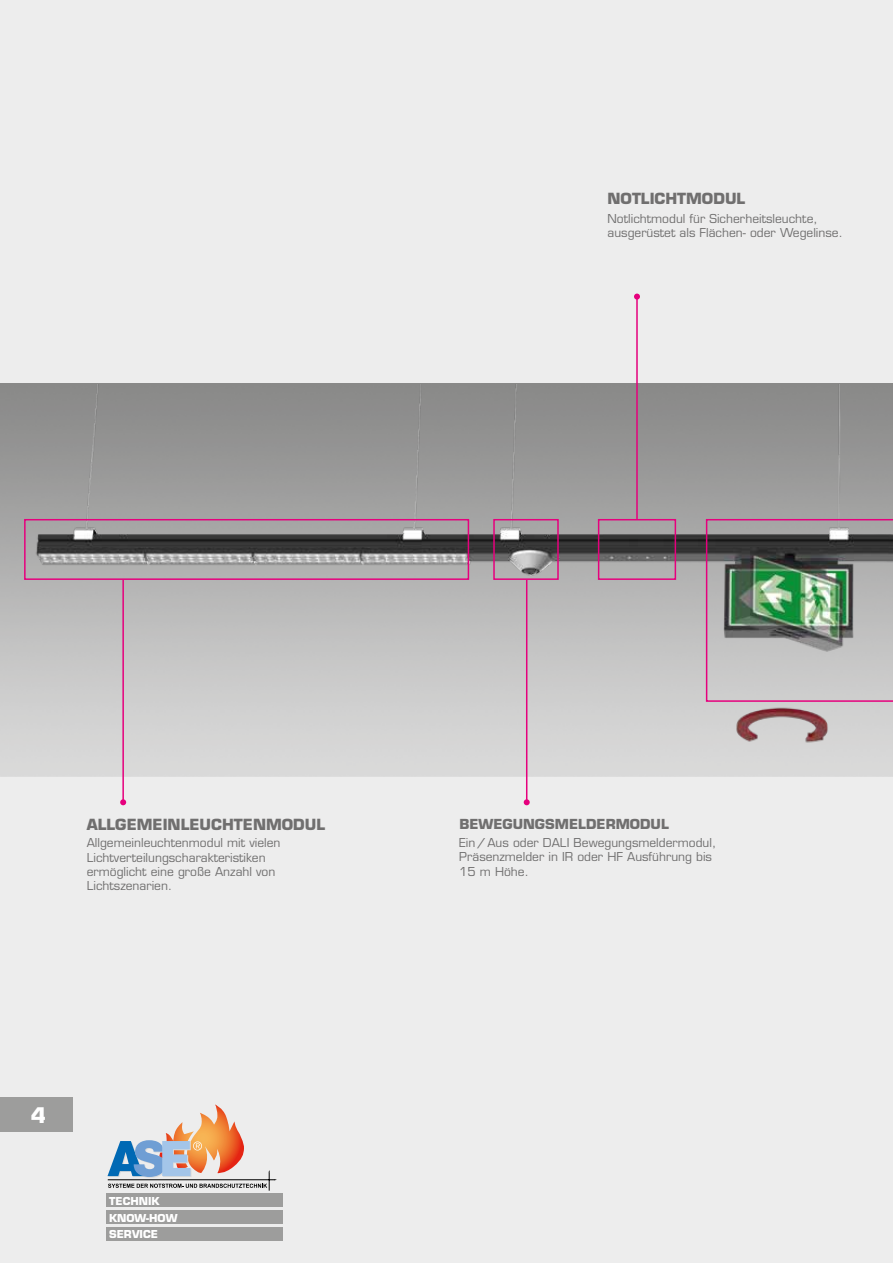
<style>
.page{position:relative;width:893px;height:1263px;background:#ededed}
.page>*{position:absolute;margin:0;border:0;box-sizing:border-box;transform-origin:0 0}
.t1{font:700 21px "Eurostile";color:#fff}
.t2{font:700 15px "Eurostile";color:#706f6f}
.t3{font:700 13.5px "Eurostile";color:#706f6f}
.t4{font:12px/14.4px "Eurostile";color:#706f6f}
.t5{font:700 10.65px/16.8px "Eurostile";color:#fff}
</style>
<div class="page">
<svg style="left:107px;top:1104px;width:170px;height:86px"></svg>
<div style="left:106px;top:1194px;width:176px;height:13px;background:#9d9d9c"></div>
<div style="left:106px;top:1211px;width:176px;height:13px;background:#9d9d9c"></div>
<div style="left:106px;top:1227px;width:176px;height:14px;background:#9d9d9c"></div>
<div style="left:0;top:1097px;width:72px;height:34px;background:#9d9d9c"></div>
<hr style="left:636px;top:297px;width:2px;height:222px;background:#e6007d">
<svg style="left:634px;top:294px;width:6px;height:6px"></svg>
<hr style="left:122px;top:580px;width:2px;height:222px;background:#e6007d">
<svg style="left:120px;top:799px;width:6px;height:6px"></svg>
<hr style="left:526px;top:580px;width:1px;height:222px;background:#e6007d">
<svg style="left:524px;top:799px;width:6px;height:6px"></svg>
<img style="left:0;top:385px;width:893px;height:391px">
<div style="left:598px;top:519px;width:78px;height:61px;border:2px solid #e6007d"></div>
<div style="left:24px;top:519px;width:445px;height:61px;border:2px solid #e6007d"></div>
<div style="left:493px;top:519px;width:66px;height:61px;border:2px solid #e6007d"></div>
<img style="left:706px;top:519px;width:187px;height:183px">
<p class="t2" style="left:608px;top:189px;width:139px">NOTLICHTMODUL</p>
<p class="t4" style="left:608px;top:211px;width:237px">Notlichtmodul für Sicherheitsleuchte, ausgerüstet als Flächen- oder Wegelinse.</p>
<p class="t2" style="left:87px;top:815px;width:240px">ALLGEMEINLEUCHTENMODUL</p>
<p class="t3" style="left:459px;top:815px;width:211px">BEWEGUNGSMELDERMODUL</p>
<p class="t4" style="left:459px;top:835px;width:258px">Ein/ Aus oder DALI Bewegungsmeldermodul,<br>Präsenzmelder in IR oder HF Ausführung bis<br>15 m Höhe.</p>
<p class="t4" style="left:87px;top:836px;width:195px">Allgemeinleuchtenmodul mit vielen<br>Lichtverteilungscharakteristiken ermöglicht eine große Anzahl von<br>Lichtszenarien.</p>
<h1 class="t1" style="left:31px;top:1102px;width:17px">4</h1>
<p class="t5" style="left:109px;top:1192px;width:70px">TECHNIK<br>KNOW-HOW<br>SERVICE</p>
</div>
